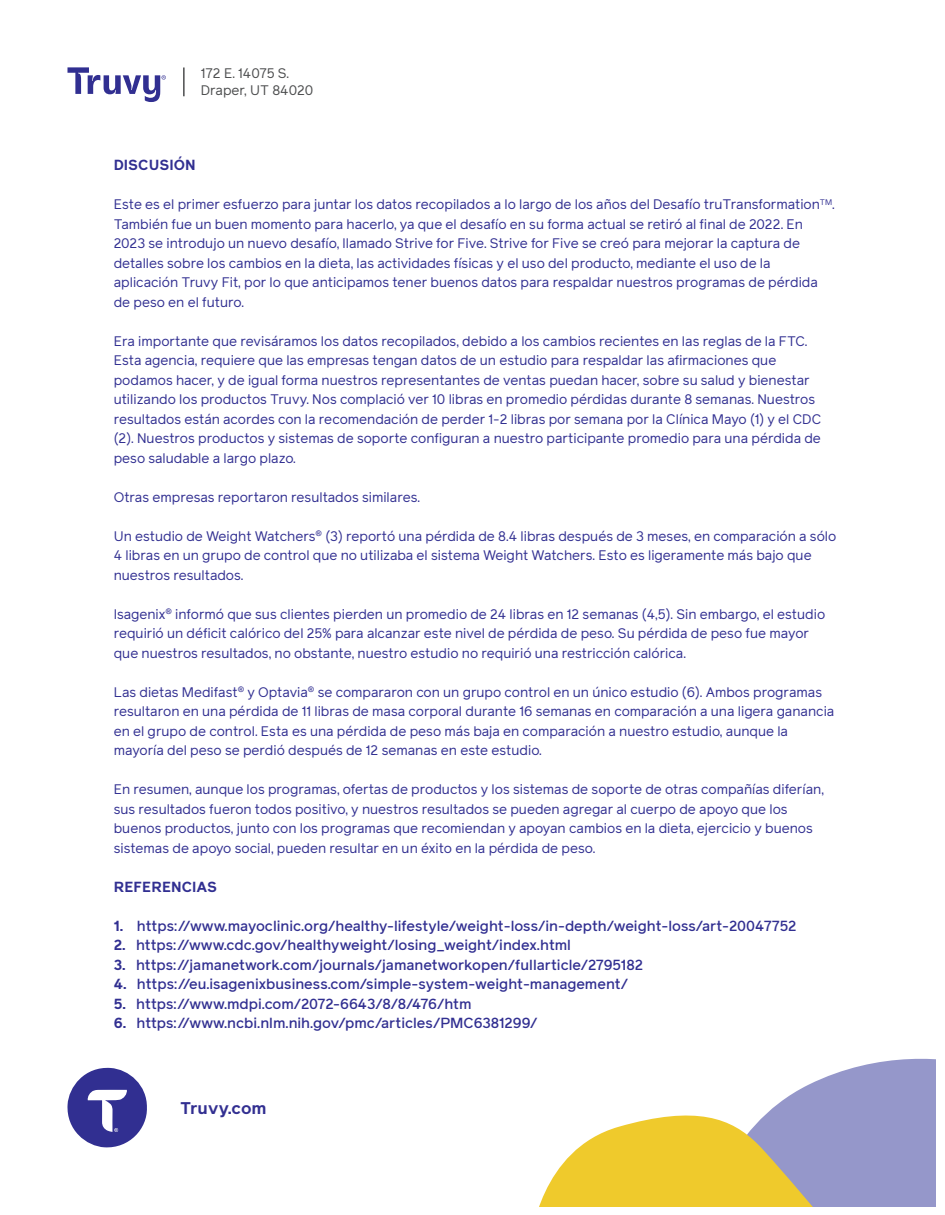
<style>
.page{position:relative;width:945px;height:1215px;background:#fff}
.page>*{position:absolute;margin:0;border:0;box-sizing:border-box;transform-origin:0 0}
.t1{font:700 16.5px "Reader Pro";color:#322f91}
.t2{font:500 14.25px "Reader Pro";color:#312f91}
.t3{font:700 14.25px "Reader Pro";color:#312f91}
.t4{font:13.5px/19.5px "Reader Pro";color:#312f91}
.t5{font:13.5px/16.2px "Reader Pro";color:#4c4d4e}
.s1{font-weight:700}
</style>
<div class="page">
<hr style="left:183px;top:68px;width:2px;height:28px;background:#4c4d4e">
<svg style="left:67px;top:67px;width:99px;height:35px"></svg>
<svg style="left:67px;top:1067px;width:80px;height:81px"></svg>
<svg style="left:539px;top:1058px;width:396px;height:149px"></svg>
<p class="t5" style="left:201px;top:65px;width:114px">172 E. 14075 S.<br>Draper, UT 84020</p>
<p class="t3" style="left:114px;top:155px;width:83px">DISCUSIÓN</p>
<p class="t4" style="left:114px;top:194px;width:723px">Este es el primer esfuerzo para juntar los datos recopilados a lo largo de los años del Desafío truTransformation<sup>TM</sup>.<br>También fue un buen momento para hacerlo, ya que el desafío en su forma actual se retiró al final de 2022. En 2023 se introdujo un nuevo desafío, llamado Strive for Five. Strive for Five se creó para mejorar la captura de detalles sobre los cambios en la dieta, las actividades físicas y el uso del producto, mediante el uso de la aplicación Truvy Fit, por lo que anticipamos tener buenos datos para respaldar nuestros programas de pérdida de peso en el futuro.</p>
<p class="t4" style="left:114px;top:331px;width:709px">Era importante que revisáramos los datos recopilados, debido a los cambios recientes en las reglas de la FTC.<br>Esta agencia, requiere que las empresas tengan datos de un estudio para respaldar las afirmaciones que podamos hacer, y de igual forma nuestros representantes de ventas puedan hacer, sobre su salud y bienestar utilizando los productos Truvy. Nos complació ver 10 libras en promedio pérdidas durante 8 semanas. Nuestros resultados están acordes con la recomendación de perder 1-2 libras por semana por la Clínica Mayo (1) y el CDC (2). Nuestros productos y sistemas de soporte configuran a nuestro participante promedio para una pérdida de peso saludable a largo plazo.</p>
<p class="t4" style="left:114px;top:487px;width:308px">Otras empresas reportaron resultados similares.</p>
<p class="t4" style="left:114px;top:526px;width:724px">Un estudio de Weight Watchers<sup>®</sup> (3) reportó una pérdida de 8.4 libras después de 3 meses, en comparación a sólo<br>4 libras en un grupo de control que no utilizaba el sistema Weight Watchers. Esto es ligeramente más bajo que nuestros resultados.</p>
<p class="t4" style="left:114px;top:604px;width:713px">Isagenix<sup>®</sup> informó que sus clientes pierden un promedio de 24 libras en 12 semanas (4,5). Sin embargo, el estudio requirió un déficit calórico del 25% para alcanzar este nivel de pérdida de peso. Su pérdida de peso fue mayor que nuestros resultados, no obstante, nuestro estudio no requirió una restricción calórica.</p>
<p class="t4" style="left:114px;top:682px;width:722px">Las dietas Medifast<sup>®</sup> y Optavia<sup>®</sup> se compararon con un grupo control en un único estudio (6). Ambos programas resultaron en una pérdida de 11 libras de masa corporal durante 16 semanas en comparación a una ligera ganancia en el grupo de control. Esta es una pérdida de peso más baja en comparación a nuestro estudio, aunque la mayoría del peso se perdió después de 12 semanas en este estudio.</p>
<p class="t4" style="left:114px;top:779px;width:712px">En resumen, aunque los programas, ofertas de productos y los sistemas de soporte de otras compañías diferían, sus resultados fueron todos positivo, y nuestros resultados se pueden agregar al cuerpo de apoyo que los buenos productos, junto con los programas que recomiendan y apoyan cambios en la dieta, ejercicio y buenos sistemas de apoyo social, pueden resultar en un éxito en la pérdida de peso.</p>
<p class="t3" style="left:114px;top:877px;width:105px">REFERENCIAS</p>
<p class="t2" style="left:114px;top:916px;width:684px"><span class="s1">1.</span> https://www.mayoclinic.org/healthy-lifestyle/weight-loss/in-depth/weight-loss/art-20047752</p>
<p class="t2" style="left:114px;top:936px;width:459px"><span class="s1">2.</span> https://www.cdc.gov/healthyweight/losing_weight/index.html</p>
<p class="t2" style="left:114px;top:955px;width:531px"><span class="s1">3.</span> https://jamanetwork.com/journals/jamanetworkopen/fullarticle/2795182</p>
<p class="t2" style="left:114px;top:975px;width:516px"><span class="s1">4.</span> https://eu.isagenixbusiness.com/simple-system-weight-management/</p>
<p class="t2" style="left:114px;top:994px;width:359px"><span class="s1">5.</span> https://www.mdpi.com/2072-6643/8/8/476/htm</p>
<p class="t2" style="left:114px;top:1013px;width:425px"><span class="s1">6.</span> https://www.ncbi.nlm.nih.gov/pmc/articles/PMC6381299/</p>
<p class="t1" style="left:180px;top:1096px;width:88px">Truvy.com</p>
</div>
